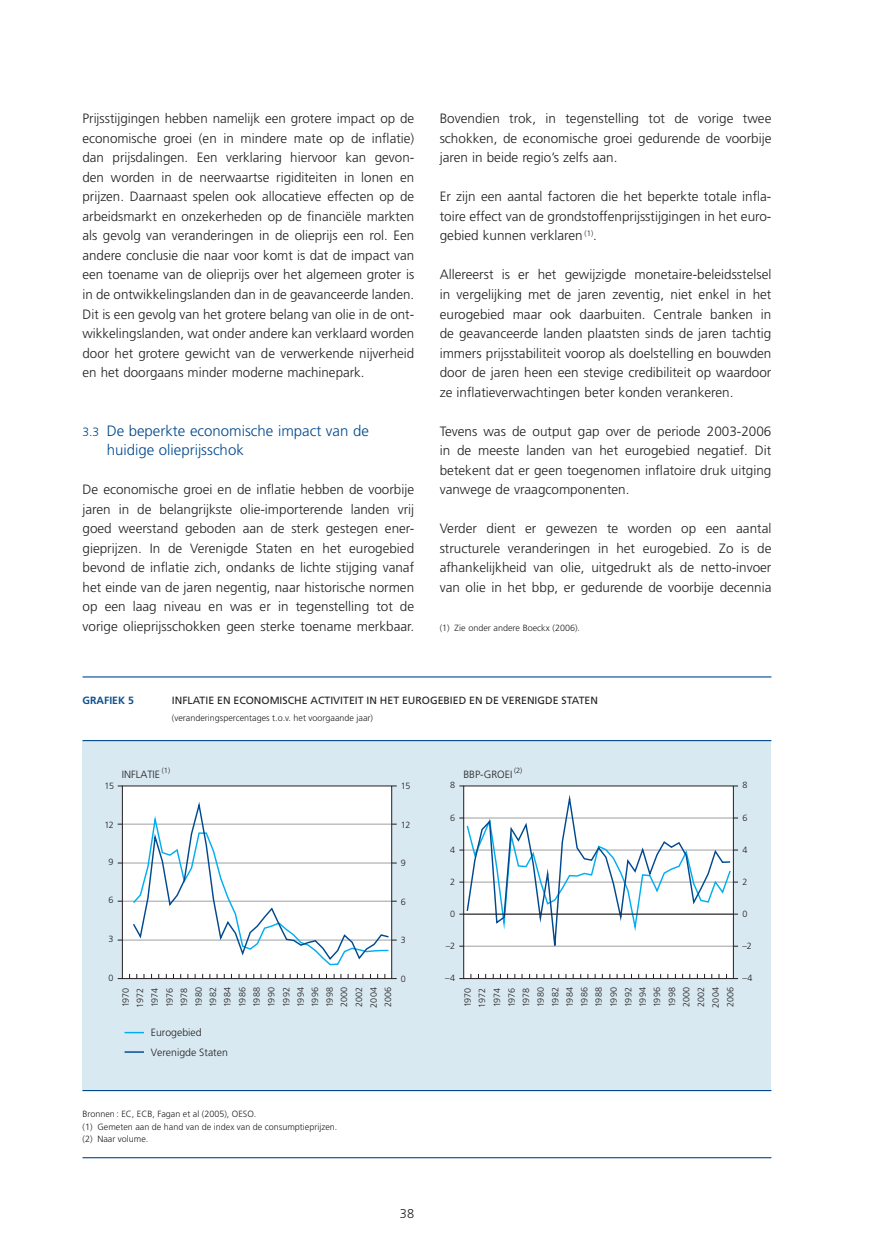
<style>
.page{position:relative;width:888px;height:1258px;background:#fff}
.page>*{position:absolute;margin:0;border:0;box-sizing:border-box;transform-origin:0 0}
.t1{font:300 15px/19.5px "Frutiger LT";color:#01498e}
.t2{font:300 13.5px/19.5px "Frutiger LT";color:#231f20;text-align:justify}
.t3{font:300 12.75px "Frutiger LT";color:#231f20}
.t4{font:10.5px "Frutiger LT";color:#231f20}
.t5{font:300 10.5px/19.8px "Frutiger LT";color:#231f20}
.t6{font:700 10.5px "Frutiger LT";color:#0f528e}
.t7{font:300 9px/14.5px "Frutiger LT";color:#231f20}
.s1{font-size:12px}
</style>
<div class="page">
<div style="left:83px;top:740px;width:688px;height:350px;background:#d8e9f1"></div>
<div style="left:122px;top:786px;width:270px;height:192px;background:#fff"></div>
<hr style="left:122px;top:824px;width:270px;height:1px;background:#9d9fa2">
<hr style="left:122px;top:863px;width:270px;height:1px;background:#9d9fa2">
<hr style="left:122px;top:901px;width:270px;height:1px;background:#9d9fa2">
<hr style="left:122px;top:940px;width:270px;height:1px;background:#9d9fa2">
<svg style="left:131px;top:798px;width:266px;height:168px"></svg>
<svg style="left:125px;top:1032px;width:19px;height:1px"></svg>
<svg style="left:125px;top:1051px;width:19px;height:2px"></svg>
<div style="left:464px;top:786px;width:269px;height:192px;background:#fff"></div>
<hr style="left:464px;top:946px;width:270px;height:1px;background:#9d9fa2">
<svg style="left:466px;top:794px;width:266px;height:153px"></svg>
<svg style="left:459px;top:816px;width:279px;height:121px"></svg>
<div style="left:122px;top:785px;width:270px;height:194px;border:1px solid #231f20"></div>
<div style="left:463px;top:785px;width:271px;height:194px;border:1px solid #231f20"></div>
<hr style="left:83px;top:740px;width:688px;height:1px;background:#01498e">
<hr style="left:83px;top:676px;width:688px;height:1px;background:#01498e">
<hr style="left:83px;top:1090px;width:688px;height:1px;background:#01498e">
<hr style="left:83px;top:1157px;width:688px;height:1px;background:#01498e">
<p class="t2" style="left:83px;top:109px;width:333px">Prijsstijgingen hebben namelijk een grotere impact op de economische groei (en in mindere mate op de inflatie) dan prijsdalingen. Een verklaring hiervoor kan gevon&shy;den worden in de neerwaartse rigiditeiten in lonen en prijzen. Daarnaast spelen ook allocatieve effecten op de arbeidsmarkt en onzekerheden op de financiële markten als gevolg van veranderingen in de olieprijs een rol. Een andere conclusie die naar voor komt is dat de impact van een toename van de olieprijs over het algemeen groter is in de ontwikkelingslanden dan in de geavanceerde landen.<br>Dit is een gevolg van het grotere belang van olie in de ont&shy;wikkelingslanden, wat onder andere kan verklaard worden door het grotere gewicht van de verwerkende nijverheid en het doorgaans minder moderne machinepark.</p>
<p class="t1" style="left:107px;top:421px;width:264px;text-indent:-24px"><span class="s1">3.3</span> De beperkte economische impact van de huidige olieprijsschok</p>
<p class="t2" style="left:83px;top:480px;width:333px">De economische groei en de inflatie hebben de voorbije jaren in de belangrijkste olie-importerende landen vrij goed weerstand geboden aan de sterk gestegen ener&shy;gieprijzen. In de Verenigde Staten en het eurogebied bevond de inflatie zich, ondanks de lichte stijging vanaf het einde van de jaren negentig, naar historische normen op een laag niveau en was er in tegenstelling tot de vorige olieprijsschokken geen sterke toename merkbaar.</p>
<p class="t2" style="left:440px;top:109px;width:333px">Bovendien trok, in tegenstelling tot de vorige twee schokken, de economische groei gedurende de voorbije jaren in beide regio’s zelfs aan.</p>
<p class="t2" style="left:440px;top:187px;width:333px">Er zijn een aantal factoren die het beperkte totale infla&shy;toire effect van de grondstoffenprijsstijgingen in het euro&shy;gebied kunnen verklaren <sup>(1)</sup>.</p>
<p class="t2" style="left:440px;top:265px;width:333px">Allereerst is er het gewijzigde monetaire-beleidsstelsel in vergelijking met de jaren zeventig, niet enkel in het eurogebied maar ook daarbuiten. Centrale banken in de geavanceerde landen plaatsten sinds de jaren tachtig immers prijsstabiliteit voorop als doelstelling en bouwden door de jaren heen een stevige credibiliteit op waardoor ze inflatieverwachtingen beter konden verankeren.</p>
<p class="t2" style="left:440px;top:421px;width:333px">Tevens was de output gap over de periode 2003-2006 in de meeste landen van het eurogebied negatief. Dit betekent dat er geen toegenomen inflatoire druk uitging vanwege de vraagcomponenten.</p>
<p class="t2" style="left:440px;top:519px;width:333px">Verder dient er gewezen te worden op een aantal structurele veranderingen in het eurogebied. Zo is de afhankelijkheid van olie, uitgedrukt als de netto-invoer van olie in het bbp, er gedurende de voorbije decennia</p>
<p class="t7" style="left:440px;top:620px;width:142px">(1) Zie onder andere Boeckx (2006).</p>
<p class="t6" style="left:83px;top:694px;width:53px">GRAFIEK 5</p>
<p class="t4" style="left:172px;top:694px;width:428px">INFLATIE EN ECONOMISCHE ACTIVITEIT IN HET EUROGEBIED EN DE VERENIGDE STATEN</p>
<p class="t7" style="left:172px;top:710px;width:203px">(veranderingspercentages t.o.v. het voorgaande jaar)</p>
<p class="t5" style="left:122px;top:764px;width:50px">INFLATIE <sup>(1)</sup></p>
<p class="t5" style="left:463px;top:764px;width:61px">BBP-GROEI <sup>(2)</sup></p>
<p class="t7" style="left:104px;top:779px;width:11px">15</p>
<p class="t7" style="left:401px;top:779px;width:11px">15</p>
<p class="t7" style="left:450px;top:778px;width:7px">8</p>
<p class="t7" style="left:742px;top:778px;width:7px">8</p>
<p class="t7" style="left:104px;top:817px;width:11px">12</p>
<p class="t7" style="left:401px;top:817px;width:11px">12</p>
<p class="t7" style="left:450px;top:810px;width:7px">6</p>
<p class="t7" style="left:742px;top:810px;width:7px">6</p>
<p class="t7" style="left:450px;top:842px;width:7px">4</p>
<p class="t7" style="left:742px;top:842px;width:7px">4</p>
<p class="t7" style="left:109px;top:855px;width:7px">9</p>
<p class="t7" style="left:401px;top:856px;width:7px">9</p>
<p class="t7" style="left:450px;top:874px;width:7px">2</p>
<p class="t7" style="left:742px;top:874px;width:7px">2</p>
<p class="t7" style="left:109px;top:893px;width:7px">6</p>
<p class="t7" style="left:401px;top:894px;width:7px">6</p>
<p class="t7" style="left:450px;top:907px;width:7px">0</p>
<p class="t7" style="left:742px;top:907px;width:7px">0</p>
<p class="t7" style="left:109px;top:932px;width:7px">3</p>
<p class="t7" style="left:401px;top:933px;width:7px">3</p>
<p class="t7" style="left:446px;top:939px;width:11px">–2</p>
<p class="t7" style="left:742px;top:939px;width:11px">–2</p>
<p class="t7" style="left:109px;top:970px;width:7px">0</p>
<p class="t7" style="left:118px;top:1008px;width:23px;rotate:-90deg">1970<br>1972<br>1974<br>1976<br>1978<br>1980<br>1982<br>1984<br>1986<br>1988<br>1990<br>1992<br>1994<br>1996<br>1998<br>2000<br>2002<br>2004<br>2006</p>
<p class="t5" style="left:151px;top:1023px;width:79px">Eurogebied<br>Verenigde Staten</p>
<p class="t7" style="left:401px;top:972px;width:7px">0</p>
<p class="t7" style="left:445px;top:971px;width:12px">–4</p>
<p class="t7" style="left:461px;top:1008px;width:23px;rotate:-90deg">1970<br>1972<br>1974<br>1976<br>1978<br>1980<br>1982<br>1984<br>1986<br>1988<br>1990<br>1992<br>1994<br>1996<br>1998<br>2000<br>2002<br>2004<br>2006</p>
<p class="t7" style="left:742px;top:971px;width:12px">–4</p>
<p class="t7" style="left:83px;top:1107px;width:256px;line-height:12.8px">Bronnen : EC, ECB, Fagan et al (2005), OESO.<br>(1) Gemeten aan de hand van de index van de consumptieprijzen. (2) Naar volume.</p>
<p class="t3" style="left:400px;top:1206px;width:16px">38</p>
</div>
